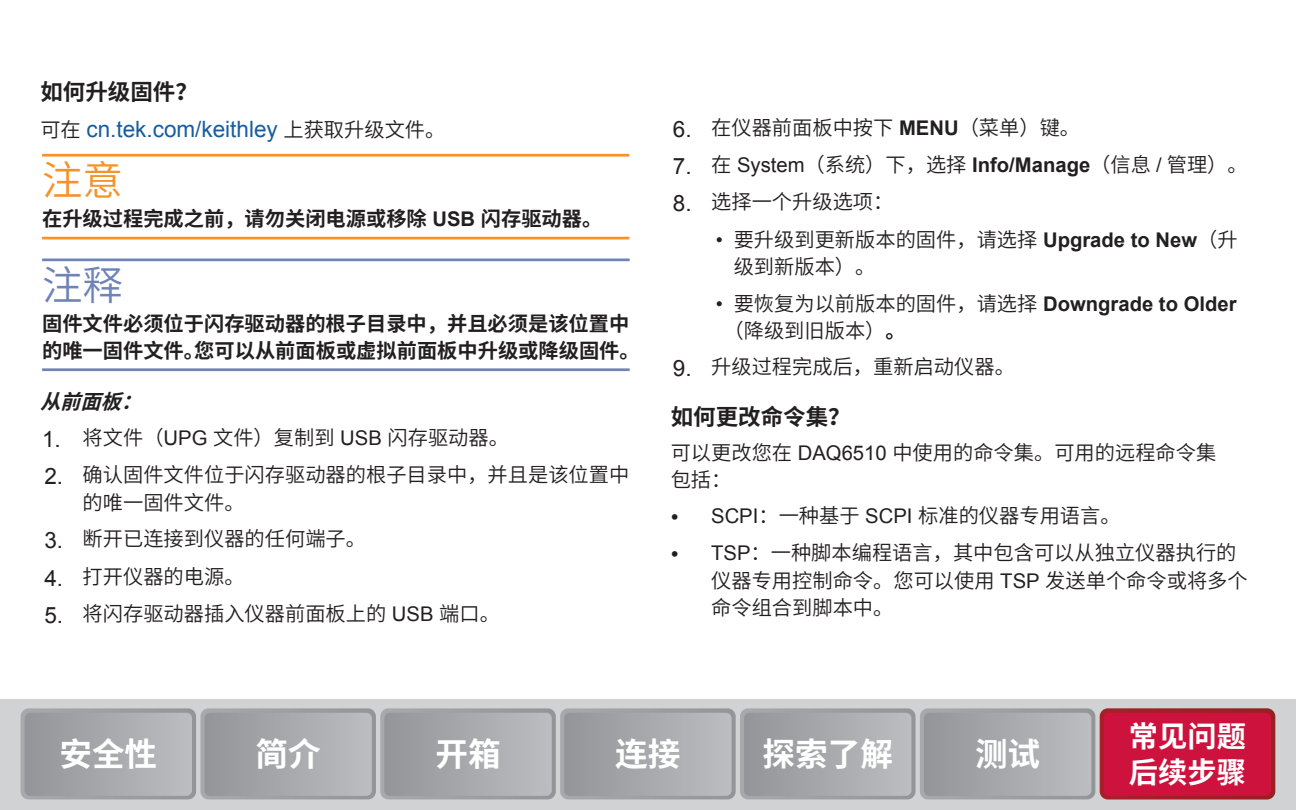
<style>
.page{position:relative;width:1296px;height:810px;background:#fff}
.page>*{position:absolute;margin:0;border:0;box-sizing:border-box;transform-origin:0 0}
.t1{font:40.5px "Source Han Sans CN";color:#6e83b7}
.t2{font:40.5px "Source Han Sans CN";color:#f69226}
.t3{font:700 32.62px "Source Han Sans CN";color:#fff}
.t4{font:700 29.25px/36px "Source Han Sans CN";color:#fff}
.t5{font:22.5px "Arial";color:#175d9e}
.t6{font:700 22.5px "Source Han Sans CN";color:#231f20}
.t7{font:20.25px/27px "Source Han Sans CN";color:#231f20}
.t8{font:700 20.25px/27px "Source Han Sans CN";color:#231f20}
.t9{font:700 20.25px "Arial";color:#231f20}
.t10{font:italic 700 20.25px "Source Han Sans CN";color:#231f20}
.s1{font-family:"Source Han Sans CN";font-size:20.25px;color:#231f20}
.s2{font-family:"Arial"}
.s3{font-family:"Arial";font-size:22.5px}
.s4{font-family:"Arial";font-weight:700}
.s5{font-weight:400}
.s6{font-family:"Source Han Sans CN";font-weight:400}
.s7{font-weight:700}
</style>
<div class="page">
<hr style="left:42px;top:258px;width:588px;height:3px;background:#6e83b7">
<hr style="left:42px;top:368px;width:588px;height:3px;background:#6e83b7">
<hr style="left:42px;top:154px;width:587px;height:3px;background:#f69226">
<hr style="left:42px;top:237px;width:587px;height:2px;background:#f69226">
<div style="left:0;top:699px;width:1296px;height:111px;background:#d1d2d4"></div>
<svg style="left:21px;top:708px;width:1254px;height:91px;background:#a7a6a9"></svg>
<div style="left:1104px;top:713px;width:167px;height:83px;background:#cd123d;border-radius:6px"></div>
<p class="t6" style="left:40px;top:79px;width:159px">如何升级固件？</p>
<p class="t5" style="left:40px;top:115px;width:407px"><span class="s1">可在</span> cn.tek.com/keithley <span class="s1">上获取升级文件。</span></p>
<h1 class="t2" style="left:42px;top:158px;width:83px">注意</h1>
<p class="t8" style="left:42px;top:206px;width:562px">在升级过程完成之前，请勿关闭电源或移除 <span class="s2">USB</span> 闪存驱动器。</p>
<h1 class="t1" style="left:42px;top:262px;width:83px">注释</h1>
<p class="t8" style="left:42px;top:310px;width:599px">固件文件必须位于闪存驱动器的根子目录中，并且必须是该位置中的唯一固件文件。您可以从前面板或虚拟前面板中升级或降级固件。</p>
<p class="t10" style="left:40px;top:390px;width:118px">从前面板：</p>
<p class="t7" style="left:42px;top:425px;width:468px"><span class="s3">1.</span> 将文件（<span class="s2">UPG</span> 文件）复制到 <span class="s2">USB</span> 闪存驱动器。</p>
<p class="t7" style="left:83px;top:461px;width:548px;line-height:28.1px;text-indent:-38px"><span class="s3">2.</span> 确认固件文件位于闪存驱动器的根子目录中，并且是该位置中的唯一固件文件。</p>
<p class="t7" style="left:44px;top:526px;width:323px"><span class="s3">3.</span> 断开已连接到仪器的任何端子。</p>
<p class="t7" style="left:44px;top:563px;width:202px"><span class="s3">4.</span> 打开仪器的电源。</p>
<p class="t7" style="left:44px;top:600px;width:457px"><span class="s3">5.</span> 将闪存驱动器插入仪器前面板上的 <span class="s2">USB</span> 端口。</p>
<p class="t7" style="left:673px;top:114px;width:409px"><span class="s3">6.</span> 在仪器前面板中按下 <span class="s4">MENU</span>（菜单）键。</p>
<p class="t7" style="left:673px;top:152px;width:576px"><span class="s3">7.</span> 在 <span class="s2">System</span>（系统）下，选择 <span class="s4">Info/Manage</span>（信息 <span class="s2">/</span> 管理）。</p>
<p class="t7" style="left:673px;top:189px;width:222px"><span class="s3">8.</span> 选择一个升级选项：</p>
<p class="t7" style="left:734px;top:227px;width:506px;text-indent:-18px"><span class="s2">•</span> 要升级到更新版本的固件，请选择 <span class="s4">Upgrade to New</span>（升级到新版本）。</p>
<p class="t9" style="left:716px;top:291px;width:522px"><span class="s5">•</span> <span class="s6">要恢复为以前版本的固件，请选择</span> Downgrade to Older</p>
<p class="t7" style="left:724px;top:318px;width:184px">（降级到旧版本）<span class="s7">。</span></p>
<p class="t7" style="left:673px;top:354px;width:343px"><span class="s3">9.</span> 升级过程完成后，重新启动仪器。</p>
<p class="t6" style="left:671px;top:404px;width:181px">如何更改命令集？</p>
<p class="t7" style="left:671px;top:440px;width:547px">可以更改您在 <span class="s2">DAQ6510</span> 中使用的命令集。可用的远程命令集包括：</p>
<p class="t7" style="left:671px;top:503px;width:452px"><span class="s3">•</span> <span class="s2">SCPI</span>：一种基于 <span class="s2">SCPI</span> 标准的仪器专用语言。</p>
<p class="t7" style="left:711px;top:539px;width:538px;text-indent:-40px"><span class="s3">•</span> <span class="s2">TSP</span>：一种脚本编程语言，其中包含可以从独立仪器执行的仪器专用控制命令。您可以使用 <span class="s2">TSP</span> 发送单个命令或将多个命令组合到脚本中。</p>
<h2 class="t3" style="left:59px;top:735px;width:99px">安全性</h2>
<h2 class="t3" style="left:256px;top:735px;width:67px">简介</h2>
<h2 class="t3" style="left:435px;top:735px;width:67px">开箱</h2>
<h2 class="t3" style="left:615px;top:735px;width:67px">连接</h2>
<h2 class="t3" style="left:763px;top:735px;width:132px">探索了解</h2>
<h2 class="t3" style="left:975px;top:735px;width:67px">测试</h2>
<h3 class="t4" style="left:1129px;top:719px;width:118px">常见问题后续步骤</h3>
</div>
